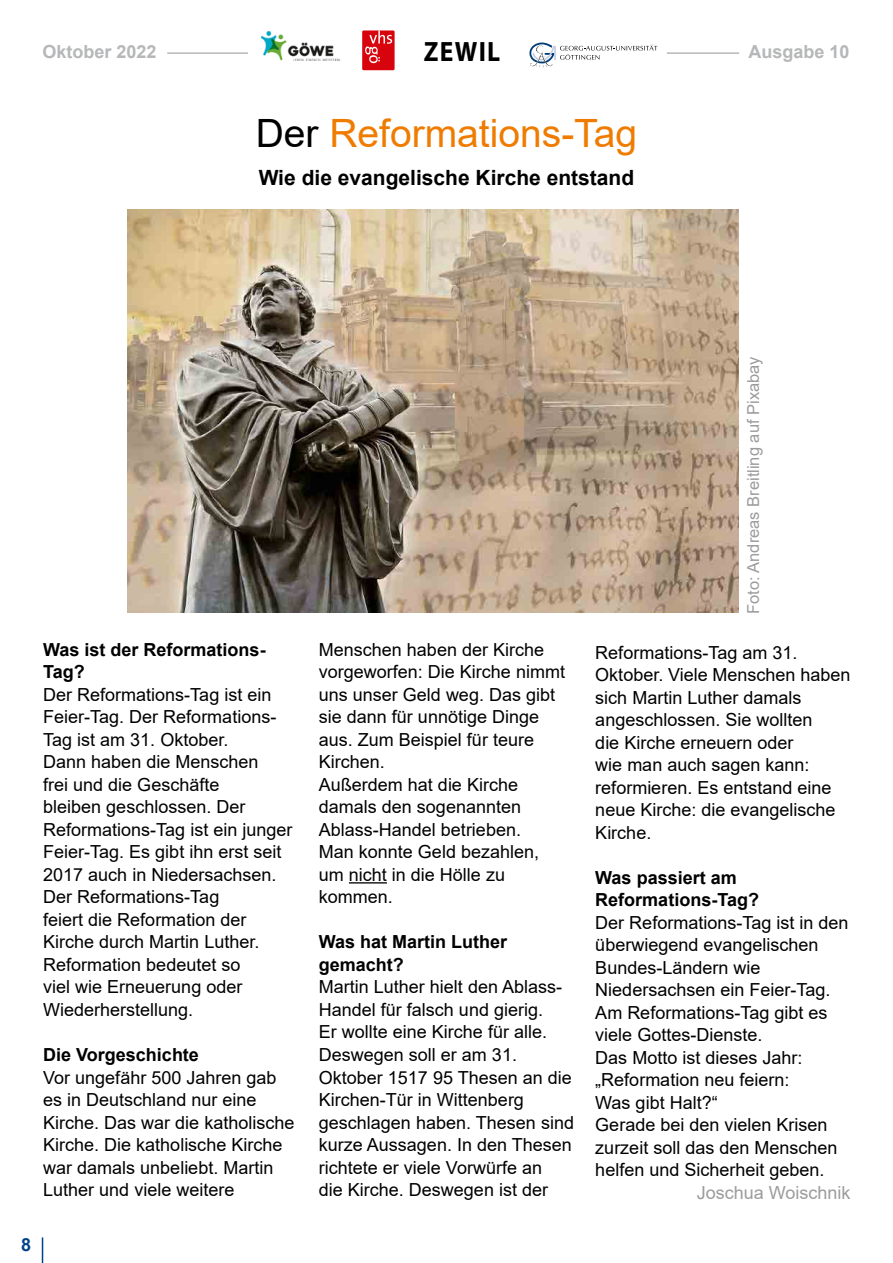
<style>
.page{position:relative;width:893px;height:1263px;background:#fff}
.page>*{position:absolute;margin:0;border:0;box-sizing:border-box;transform-origin:0 0}
.t1{font:39px "Arial";color:#ef7c00}
.t2{font:700 28.05px "Myriad Pro";letter-spacing:.05em;color:#000;scale:.91 1}
.t3{font:700 21px "Arial";color:#000}
.t4{font:18px/22.5px "Arial";color:#000}
.t5{font:700 18px/22.5px "Arial";color:#000}
.t6{font:700 18px "Arial";color:#b6b7b8}
.t7{font:18px "Arial";color:#9c9c9d}
.t8{font:700 18px "Arial";color:#004188}
.t9{font:16.5px "Arial";color:#9c9c9d}
.s1{color:#000}
</style>
<div class="page">
<svg style="left:42px;top:1237px;width:1px;height:26px"></svg>
<hr style="left:349px;top:882px;width:38px;height:1px;background:#000">
<hr style="left:167px;top:52px;width:81px;height:2px;background:#b6b7b8">
<hr style="left:667px;top:52px;width:72px;height:2px;background:#b6b7b8">
<svg style="left:529px;top:42px;width:128px;height:25px"></svg>
<img style="left:261px;top:32px;width:78px;height:29px">
<div style="left:362px;top:31px;width:33px;height:39px;background:#d7040d"></div>
<svg style="left:365px;top:31px;width:27px;height:32px"></svg>
<img style="left:128px;top:209px;width:610px;height:403px">
<p class="t6" style="left:43px;top:39px;width:116px">Oktober 2022</p>
<h2 class="t2" style="left:424px;top:33px;width:86px">ZEWIL</h2>
<p class="t6" style="left:748px;top:39px;width:103px">Ausgabe 10</p>
<h1 class="t1" style="left:256px;top:107px;width:383px"><span class="s1">Der</span> Reformations-Tag</h1>
<p class="t3" style="left:259px;top:163px;width:377px">Wie die evangelische Kirche entstand</p>
<p class="t5" style="left:43px;top:638px;width:224px">Was ist der Reformations-<br>Tag?</p>
<p class="t4" style="left:43px;top:683px;width:251px">Der Reformations-Tag ist ein<br>Feier-Tag. Der Reformations-<br>Tag ist am 31. Oktober.<br>Dann haben die Menschen<br>frei und die Geschäfte<br>bleiben geschlossen. Der<br>Reformations-Tag ist ein junger<br>Feier-Tag. Es gibt ihn erst seit<br>2017 auch in Niedersachsen.<br>Der Reformations-Tag<br>feiert die Reformation der<br>Kirche durch Martin Luther.<br>Reformation bedeutet so<br>viel wie Erneuerung oder<br>Wiederherstellung.</p>
<p class="t5" style="left:43px;top:1043px;width:157px">Die Vorgeschichte</p>
<p class="t4" style="left:43px;top:1066px;width:253px">Vor ungefähr 500 Jahren gab es in Deutschland nur eine<br>Kirche. Das war die katholische<br>Kirche. Die katholische Kirche war damals unbeliebt. Martin<br>Luther und viele weitere</p>
<p class="t8" style="left:21px;top:1231px;width:12px">8</p>
<p class="t4" style="left:319px;top:638px;width:248px">Menschen haben der Kirche vorgeworfen: Die Kirche nimmt uns unser Geld weg. Das gibt sie dann für unnötige Dinge aus. Zum Beispiel für teure<br>Kirchen.<br>Außerdem hat die Kirche damals den sogenannten<br>Ablass-Handel betrieben.<br>Man konnte Geld bezahlen, um nicht in die Hölle zu kommen.</p>
<p class="t5" style="left:319px;top:931px;width:190px">Was hat Martin Luther gemacht?</p>
<p class="t4" style="left:319px;top:976px;width:257px">Martin Luther hielt den Ablass-<br>Handel für falsch und gierig.<br>Er wollte eine Kirche für alle.<br>Deswegen soll er am 31.<br>Oktober 1517 95 Thesen an die<br>Kirchen-Tür in Wittenberg geschlagen haben. Thesen sind kurze Aussagen. In den Thesen richtete er viele Vorwürfe an<br>die Kirche. Deswegen ist der</p>
<p class="t9" style="left:742px;top:614px;width:259px;rotate:-90deg">Foto: Andreas Breitling auf Pixabay</p>
<p class="t4" style="left:595px;top:641px;width:257px">Reformations-Tag am 31.<br>Oktober. Viele Menschen haben sich Martin Luther damals angeschlossen. Sie wollten<br>die Kirche erneuern oder<br>wie man auch sagen kann: reformieren. Es entstand eine neue Kirche: die evangelische<br>Kirche.</p>
<p class="t5" style="left:595px;top:866px;width:165px">Was passiert am<br>Reformations-Tag?</p>
<p class="t4" style="left:595px;top:911px;width:255px">Der Reformations-Tag ist in den überwiegend evangelischen<br>Bundes-Ländern wie<br>Niedersachsen ein Feier-Tag.<br>Am Reformations-Tag gibt es viele Gottes-Dienste.<br>Das Motto ist dieses Jahr: „Reformation neu feiern:<br>Was gibt Halt?“<br>Gerade bei den vielen Krisen zurzeit soll das den Menschen helfen und Sicherheit geben.</p>
<p class="t7" style="left:697px;top:1180px;width:155px">Joschua Woischnik</p>
</div>
